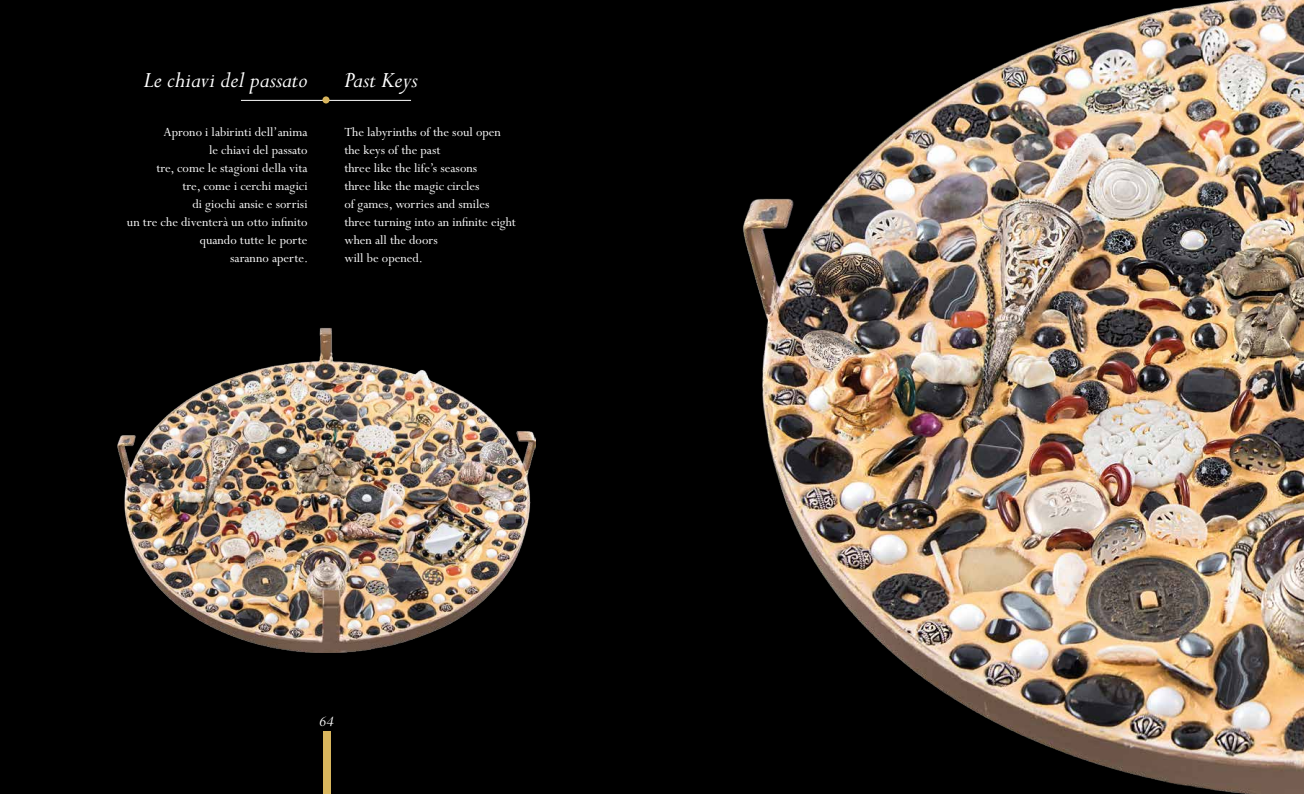
<style>
.page{position:relative;width:1304px;height:794px;background:#fff}
.page>*{position:absolute;margin:0;border:0;box-sizing:border-box;transform-origin:0 0}
.t1{font:italic 25px "Perpetua Std";color:#fff}
.t2{font:italic 16px "Perpetua Std";color:#fff}
.t3{font:14px/18px "Perpetua Std";color:#fff;text-align:right}
</style>
<div class="page">
<div style="left:0;top:0;width:652px;height:794px;background:#000"></div>
<div style="left:324px;top:731px;width:7px;height:63px;background:#d8b55d"></div>
<img style="left:117px;top:327px;width:419px;height:326px">
<div style="left:652px;top:0;width:652px;height:794px;background:#000"></div>
<img style="left:743px;top:0;width:561px;height:794px">
<hr style="left:241px;top:100px;width:170px;height:1px;background:#fff">
<div style="left:322px;top:96px;width:8px;height:7px;background:#d8b55d;border-radius:50%"></div>
<h1 class="t1" style="left:144px;top:67px;width:165px">Le chiavi del passato</h1>
<p class="t3" style="left:127px;top:124px;width:183px">Aprono i labirinti dell’anima<br>le chiavi del passato<br>tre, come le stagioni della vita<br>tre, come i cerchi magici<br>di giochi ansie e sorrisi<br>un tre che diventerà un otto infinito quando tutte le porte<br>saranno aperte.</p>
<h1 class="t1" style="left:344px;top:67px;width:75px">Past Keys</h1>
<p class="t3" style="left:344px;top:124px;width:173px;text-align:left">The labyrinths of the soul open the keys of the past<br>three like the life’s seasons<br>three like the magic circles<br>of games, worries and smiles three turning into an infinite eight when all the doors<br>will be opened.</p>
<p class="t2" style="left:319px;top:714px;width:16px">64</p>
</div>
